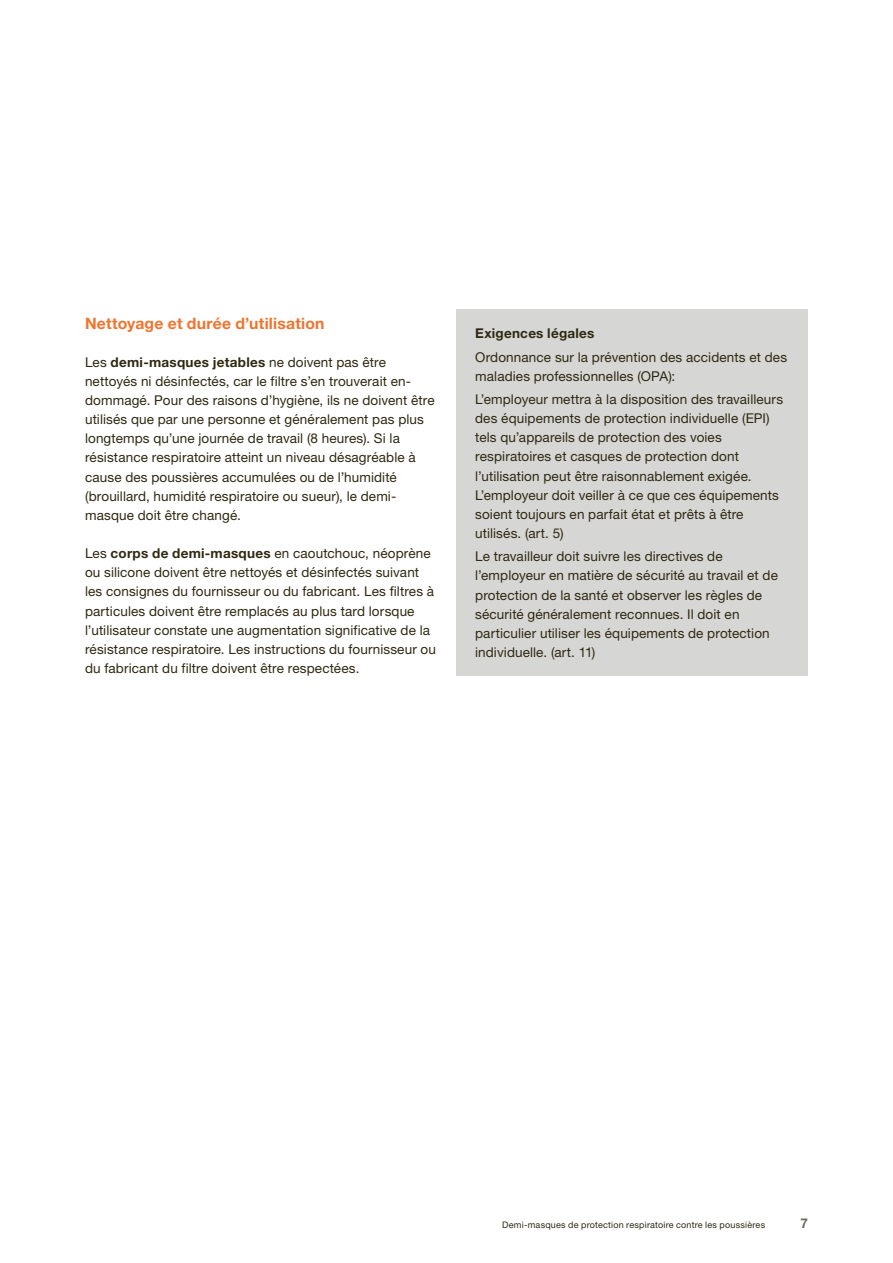
<style>
.page{position:relative;width:893px;height:1263px;background:#fff}
.page>*{position:absolute;margin:0;border:0;box-sizing:border-box;transform-origin:0 0}
.t1{font:700 15.75px "Helvetica Neue LT Std";letter-spacing:.01em;color:#ee742d}
.t2{font:13.5px/19.2px "Helvetica Neue LT Std";letter-spacing:.01em;color:#2f2912}
.t3{font:700 13.5px "Helvetica Neue LT Std";letter-spacing:.02em;color:#2f2912}
.t4{font:700 13.5px "Helvetica Neue LT Std";color:#6d6a63}
.t5{font:9px "Helvetica Neue LT Std";letter-spacing:.025em;color:#2f2912}
.s1{font-weight:700}
</style>
<div class="page">
<div style="left:456px;top:309px;width:352px;height:367px;background:#d6d6d5"></div>
<p class="t1" style="left:85px;top:313px;width:241px">Nettoyage et durée d’utilisation</p>
<p class="t2" style="left:85px;top:352px;width:351px">Les <span class="s1">demi-masques jetables</span> ne doivent pas être nettoyés ni désinfectés, car le filtre s’en trouverait en&shy;dommagé. Pour des raisons d’hygiène, ils ne doivent être utilisés que par une personne et généralement pas plus longtemps qu’une journée de travail (8 heures). Si la résistance respiratoire atteint un niveau désagréable à cause des poussières accumulées ou de l’humidité (brouillard, humidité respiratoire ou sueur), le demi&shy;masque doit être changé.</p>
<p class="t2" style="left:85px;top:543px;width:352px">Les <span class="s1">corps de demi-masques</span> en caoutchouc, néoprène ou silicone doivent être nettoyés et désinfectés suivant les consignes du fournisseur ou du fabricant. Les filtres à particules doivent être remplacés au plus tard lorsque l’utilisateur constate une augmentation significative de la résistance respiratoire. Les instructions du fournisseur ou du fabricant du filtre doivent être respectées.</p>
<p class="t3" style="left:475px;top:325px;width:121px">Exigences légales</p>
<p class="t2" style="left:475px;top:347px;width:313px">Ordonnance sur la prévention des accidents et des maladies professionnelles (OPA):</p>
<p class="t2" style="left:475px;top:389px;width:309px">L’employeur mettra à la disposition des travailleurs des équipements de protection individuelle (EPI) tels qu’appareils de protection des voies respiratoires et casques de protection dont l’utilisation peut être raisonnablement exigée.<br>L’employeur doit veiller à ce que ces équipements soient toujours en parfait état et prêts à être utilisés. (art. 5)</p>
<p class="t2" style="left:475px;top:547px;width:304px">Le travailleur doit suivre les directives de l’employeur en matière de sécurité au travail et de protection de la santé et observer les règles de sécurité généralement reconnues. Il doit en particulier utiliser les équipements de protection individuelle. (art. 11)</p>
<p class="t5" style="left:502px;top:1219px;width:264px">Demi-masques de protection respiratoire contre les poussières</p>
<p class="t4" style="left:800px;top:1215px;width:9px">7</p>
</div>
